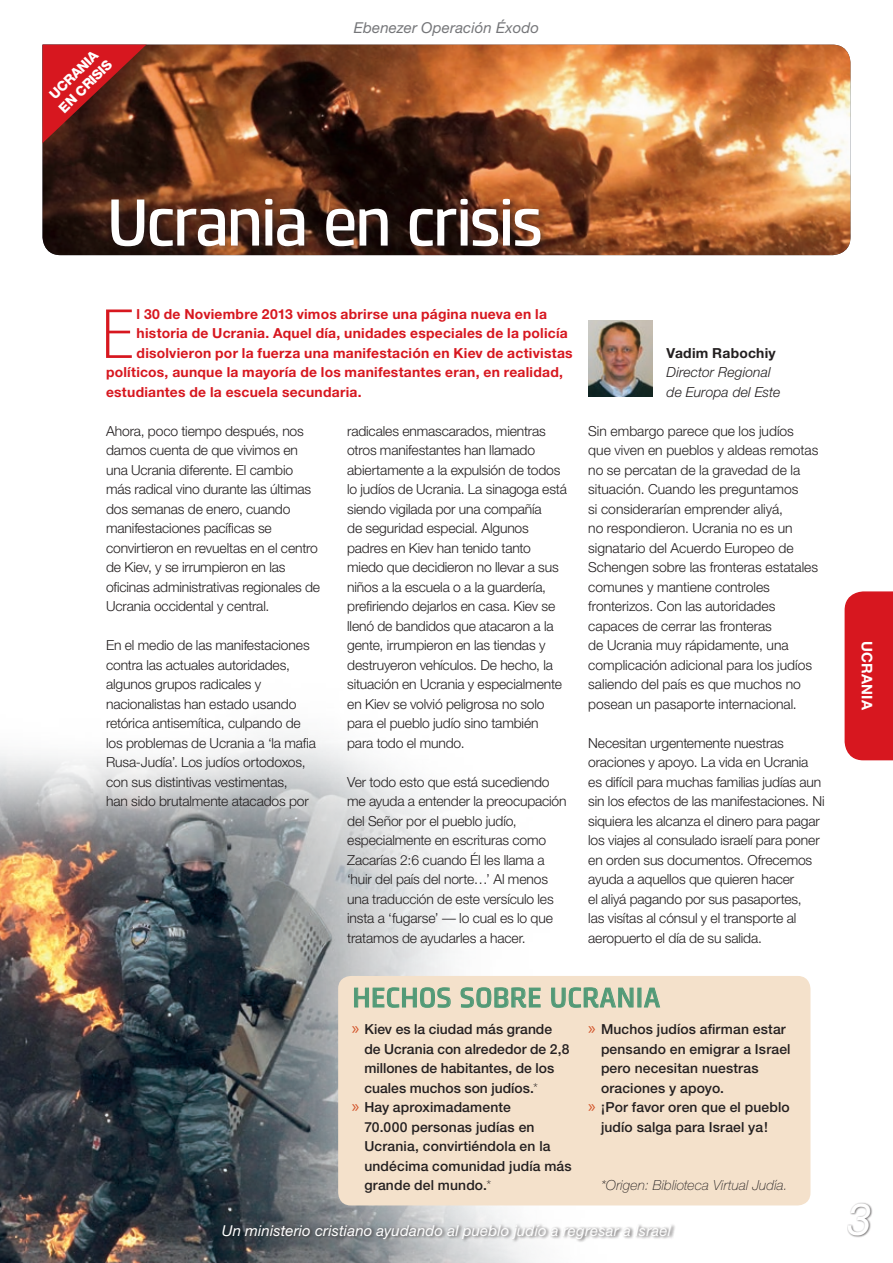
<style>
.page{position:relative;width:893px;height:1263px;background:#fff}
.page>*{position:absolute;margin:0;border:0;box-sizing:border-box;transform-origin:0 0}
.t1{font:300 71.25px "Klint Pro";color:#d7171f}
.t2{font:500 67.8px "Klint Pro";letter-spacing:-.06em;color:#fff}
.t3{font:italic 44.55px "Helvetica Neue";color:#fff}
.t4{font:500 27.9px "Klint Pro";color:#529a77}
.t5{font:italic 15px "Helvetica Neue";letter-spacing:.01em;color:#fff}
.t6{font:italic 15px "Helvetica Neue";letter-spacing:.01em;color:#757679}
.t7{font:700 14.7px "Helvetica Neue";letter-spacing:.015em;color:#fff}
.t8{font:300 13.8px/19.5px "Helvetica Neue";letter-spacing:-.01em;color:#231f20}
.t9{font:500 13.8px "Helvetica Neue";letter-spacing:.01em;color:#231f20}
.t10{font:700 13.8px "Helvetica Neue";letter-spacing:.015em;color:#d7171f}
.t11{font:italic 300 13.8px/19.5px "Helvetica Neue";letter-spacing:.01em;color:#231f20}
.t12{font:italic 100 13.8px "Helvetica Neue";letter-spacing:.01em;color:#231f20}
.t13{font:700 13.8px "Helvetica Neue";letter-spacing:.015em;color:#231f20}
.t14{font:800 13.65px/16.4px "Helvetica Neue";color:#fff}
.s1{font-family:"Myriad Pro";font-weight:400;font-size:18px;color:#d3542a}
.s2{font-family:"Helvetica Neue East A";font-weight:100}
</style>
<div class="page">
<img style="left:0;top:732px;width:659px;height:531px">
<img style="left:588px;top:320px;width:64px;height:77px">
<img style="left:43px;top:45px;width:807px;height:210px">
<svg style="left:43px;top:45px;width:113px;height:104px;background:#841e19"></svg>
<div style="left:110px;top:197px;width:438px;height:56px;background:#231f20;opacity:.41"></div>
<div style="left:338px;top:976px;width:472px;height:229px;background:#f4e1cb;border-radius:13px"></div>
<svg style="left:354px;top:944px;width:97px;height:64px"></svg>
<svg style="left:460px;top:944px;width:81px;height:64px"></svg>
<svg style="left:551px;top:987px;width:83px;height:21px"></svg>
<svg style="left:644px;top:987px;width:17px;height:21px"></svg>
<div style="left:847px;top:1202px;width:26px;height:36px;background:#231f20;opacity:.75"></div>
<div style="left:221px;top:1223px;width:455px;height:20px;background:#231f20;opacity:.75"></div>
<div style="left:844px;top:591px;width:49px;height:170px;background:#d7171f"></div>
<p class="t14" style="left:44px;top:93px;width:70px;rotate:-45deg">UCRANIA<br>EN CRISIS</p>
<p class="t6" style="left:354px;top:19px;width:187px">Ebenezer Operación Éxodo</p>
<h2 class="t2" style="left:106px;top:184px;width:439px">Ucrania en crisis</h2>
<h1 class="t1" style="left:99px;top:293px;width:39px">E</h1>
<p class="t10" style="left:137px;top:305px;width:412px">l 30 de Noviembre 2013 vimos abrirse una página nueva en la</p>
<p class="t10" style="left:137px;top:325px;width:433px">historia de Ucrania. Aquel día, unidades especiales de la policía</p>
<p class="t10" style="left:137px;top:344px;width:437px">disolvieron por la fuerza una manifestación en Kiev de activistas</p>
<p class="t10" style="left:106px;top:364px;width:458px">políticos, aunque la mayoría de los manifestantes eran, en realidad,</p>
<p class="t10" style="left:106px;top:383px;width:257px">estudiantes de la escuela secundaria.</p>
<p class="t8" style="left:347px;top:421px;width:221px">radicales enmascarados, mientras otros manifestantes han llamado abiertamente a la expulsión de todos lo judíos de Ucrania. La sinagoga está siendo vigilada por una compañía<br>de seguridad especial. Algunos padres en Kiev han tenido tanto miedo que decidieron no llevar a sus niños a la escuela o a la guardería, prefiriendo dejarlos en casa. Kiev se llenó de bandidos que atacaron a la gente, irrumpieron en las tiendas y destruyeron vehículos. De hecho, la situación en Ucrania y especialmente en Kiev se volvió peligrosa no solo para el pueblo judío sino también para todo el mundo.</p>
<p class="t8" style="left:347px;top:772px;width:221px">Ver todo esto que está sucediendo me ayuda a entender la preocupación del Señor por el pueblo judío, especialmente en escrituras como Zacarías 2:6 cuando Él les llama a ‘huir del país del norte…’ Al menos una traducción de este versículo les insta a ‘fugarse’ — lo cual es lo que tratamos de ayudarles a hacer.</p>
<p class="t8" style="left:106px;top:421px;width:216px">Ahora, poco tiempo después, nos damos cuenta de que vivimos en una Ucrania diferente. El cambio más radical vino durante las últimas dos semanas de enero, cuando manifestaciones pacíficas se convirtieron en revueltas en el centro de Kiev, y se irrumpieron en las oficinas administrativas regionales de Ucrania occidental y central.</p>
<p class="t8" style="left:106px;top:635px;width:211px">En el medio de las manifestaciones contra las actuales autoridades, algunos grupos radicales y nacionalistas han estado usando retórica antisemítica, culpando de los problemas de Ucrania a ‘la mafia Rusa-Judía’. Los judíos ortodoxos, con sus distintivas vestimentas,<br>han sido brutalmente atacados por</p>
<p class="t13" style="left:667px;top:344px;width:111px">Vadim Rabochiy</p>
<p class="t11" style="left:667px;top:362px;width:115px">Director Regional de Europa del Este</p>
<p class="t8" style="left:588px;top:421px;width:232px">Sin embargo parece que los judíos que viven en pueblos y aldeas remotas no se percatan de la gravedad de la situación. Cuando les preguntamos<br>si considerarían emprender aliyá,<br>no respondieron. Ucrania no es un signatario del Acuerdo Europeo de Schengen sobre las fronteras estatales comunes y mantiene controles fronterizos. Con las autoridades capaces de cerrar las fronteras<br>de Ucrania muy rápidamente, una complicación adicional para los judíos saliendo del país es que muchos no posean un pasaporte internacional.</p>
<p class="t8" style="left:588px;top:733px;width:238px">Necesitan urgentemente nuestras oraciones y apoyo. La vida en Ucrania es difícil para muchas familias judías aun sin los efectos de las manifestaciones. Ni siquiera les alcanza el dinero para pagar los viajes al consulado israelí para poner en orden sus documentos. Ofrecemos ayuda a aquellos que quieren hacer<br>el aliyá pagando por sus pasaportes,<br>las visítas al cónsul y el transporte al aeropuerto el día de su salida.</p>
<h3 class="t4" style="left:352px;top:982px;width:310px">HECHOS SOBRE UCRANIA</h3>
<p class="t9" style="left:352px;top:1021px;width:202px"><span class="s1">»</span> Kiev es la ciudad más grande</p>
<p class="t9" style="left:364px;top:1041px;width:207px">de Ucrania con alrededor de 2,8</p>
<p class="t9" style="left:364px;top:1060px;width:191px">millones de habitantes, de los</p>
<p class="t9" style="left:364px;top:1080px;width:175px">cuales muchos son judíos.<span class="s2">*</span></p>
<p class="t9" style="left:352px;top:1099px;width:161px"><span class="s1">»</span> Hay aproximadamente</p>
<p class="t9" style="left:364px;top:1119px;width:172px">70.000 personas judías en</p>
<p class="t9" style="left:364px;top:1138px;width:188px">Ucrania, convirtiéndola en la</p>
<p class="t9" style="left:364px;top:1158px;width:209px">undécima comunidad judía más</p>
<p class="t9" style="left:364px;top:1177px;width:128px">grande del mundo.<span class="s2">*</span></p>
<p class="t9" style="left:588px;top:1021px;width:199px"><span class="s1">»</span> Muchos judíos afirman estar</p>
<p class="t9" style="left:601px;top:1041px;width:191px">pensando en emigrar a Israel</p>
<p class="t9" style="left:601px;top:1060px;width:159px">pero necesitan nuestras</p>
<p class="t9" style="left:601px;top:1080px;width:125px">oraciones y apoyo.</p>
<p class="t9" style="left:588px;top:1099px;width:203px"><span class="s1">»</span> ¡Por favor oren que el pueblo</p>
<p class="t9" style="left:601px;top:1119px;width:168px">judío salga para Israel ya!</p>
<p class="t12" style="left:601px;top:1177px;width:188px">*Origen: Biblioteca Virtual Judía.</p>
<p class="t5" style="left:222px;top:1221px;width:451px">Un ministerio cristiano ayudando al pueblo judío a regresar a Israel</p>
<p class="t7" style="left:876px;top:641px;width:71px;rotate:90deg">UCRANIA</p>
<h3 class="t3" style="left:847px;top:1192px;width:26px">3</h3>
</div>
